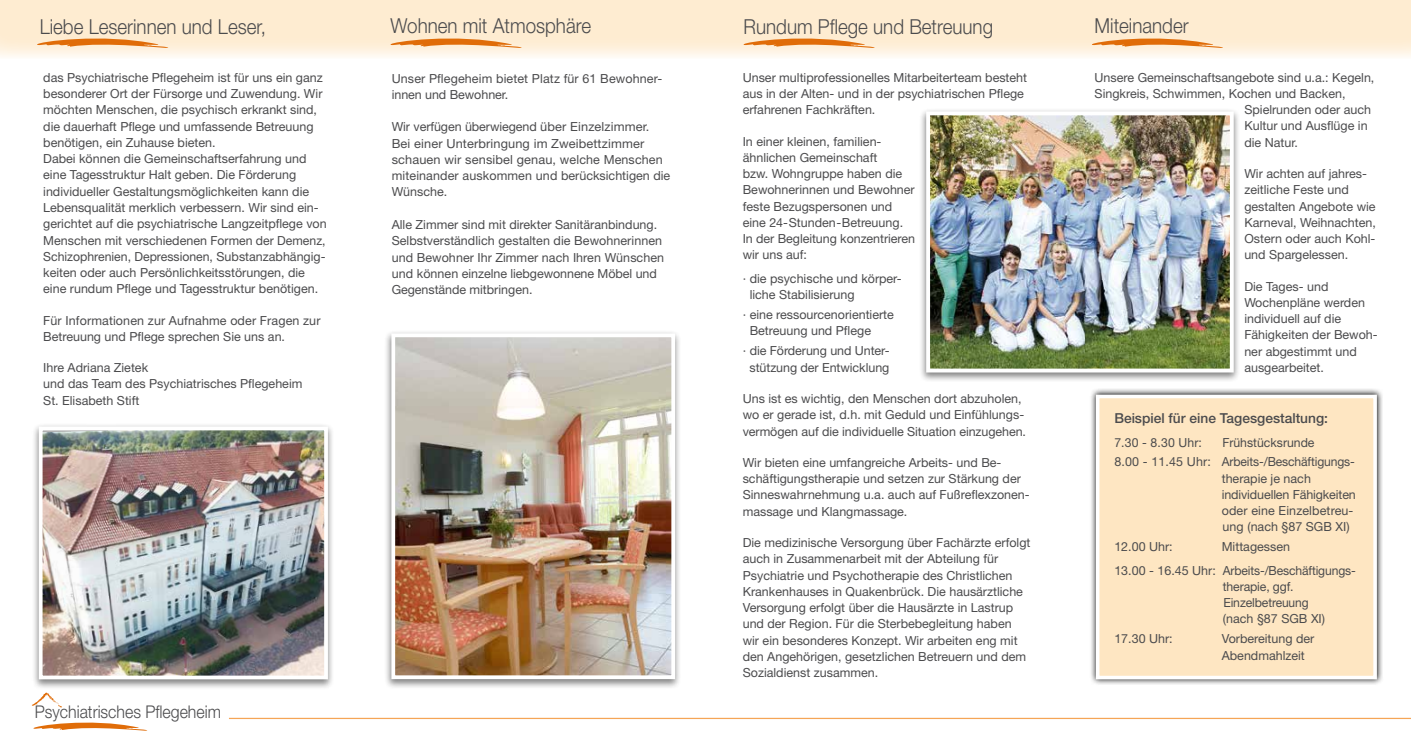
<style>
.page{position:relative;width:1411px;height:745px;background:#fff}
.page>*{position:absolute;margin:0;border:0;box-sizing:border-box;transform-origin:0 0}
.t1{font:300 20.62px "Helvetica Neue LT";color:#4b4b4d;scale:.91 1}
.t2{font:300 17.5px "Helvetica Neue LT";color:#4b4b4d;scale:.91 1}
.t3{font:500 13.75px "Helvetica Neue LT";color:#4b4b4d}
.t4{font:12.5px/16.2px "Helvetica Neue LT";color:#4b4b4d}
</style>
<div class="page">
<svg style="left:0;top:0;width:1410px;height:57px;background:#feedd5"></svg>
<svg style="left:36px;top:33px;width:133px;height:16px;background:#f5c899"></svg>
<svg style="left:390px;top:33px;width:132px;height:16px;background:#f5c799"></svg>
<svg style="left:742px;top:33px;width:133px;height:16px;background:#f5c899"></svg>
<svg style="left:1091px;top:33px;width:132px;height:16px;background:#f5c799"></svg>
<svg style="left:33px;top:722px;width:115px;height:9px"></svg>
<svg style="left:31px;top:692px;width:31px;height:15px"></svg>
<hr style="left:229px;top:717px;width:1181px;height:1px;background:#f5a557">
<div style="left:384px;top:330px;width:297px;height:359px;background:#000;opacity:.5"></div>
<img style="left:396px;top:338px;width:274px;height:335px">
<div style="left:391px;top:333px;width:284px;height:345px;border:4px solid #fff"></div>
<div style="left:31px;top:423px;width:303px;height:266px;background:#000;opacity:.5"></div>
<img style="left:44px;top:431px;width:279px;height:243px">
<div style="left:39px;top:426px;width:289px;height:253px;border:4px solid #fff"></div>
<svg style="left:1091px;top:389px;width:292px;height:296px;background:#c7c7c7"></svg>
<div style="left:1095px;top:394px;width:281px;height:285px;background:#fee6c2;border:4px solid #fff"></div>
<div style="left:918px;top:108px;width:322px;height:274px;background:#000;opacity:.5"></div>
<img style="left:931px;top:116px;width:297px;height:251px">
<div style="left:926px;top:111px;width:307px;height:261px;border:4px solid #fff"></div>
<h1 class="t1" style="left:40px;top:14px;width:250px">Liebe Leserinnen und Leser,</h1>
<h1 class="t1" style="left:390px;top:13px;width:222px">Wohnen mit Atmosphäre</h1>
<h1 class="t1" style="left:743px;top:14px;width:276px">Rundum Pflege und Betreuung</h1>
<h1 class="t1" style="left:1094px;top:13px;width:105px">Miteinander</h1>
<p class="t4" style="left:43px;top:69px;width:285px">das Psychiatrische Pflegeheim ist für uns ein ganz besonderer Ort der Fürsorge und Zuwendung. Wir möchten Menschen, die psychisch erkrankt sind, die dauerhaft Pflege und umfassende Betreuung benötigen, ein Zuhause bieten.<br>Dabei können die Gemeinschaftserfahrung und eine Tagesstruktur Halt geben. Die Förderung individueller Gestaltungsmöglichkeiten kann die Lebensqualität merklich verbessern. Wir sind ein&shy;gerichtet auf die psychiatrische Langzeitpflege von Menschen mit verschiedenen Formen der Demenz, Schizophrenien, Depressionen, Substanzabhängig&shy;keiten oder auch Persönlichkeitsstörungen, die eine rundum Pflege und Tagesstruktur benötigen.</p>
<p class="t4" style="left:43px;top:312px;width:279px">Für Informationen zur Aufnahme oder Fragen zur<br>Betreuung und Pflege sprechen Sie uns an.</p>
<p class="t4" style="left:43px;top:359px;width:261px">Ihre Adriana Zietek<br>und das Team des Psychiatrisches Pflegeheim<br>St. Elisabeth Stift</p>
<p class="t4" style="left:392px;top:70px;width:272px">Unser Pflegeheim bietet Platz für 61 Bewohner&shy;innen und Bewohner.</p>
<p class="t4" style="left:392px;top:118px;width:280px">Wir verfügen überwiegend über Einzelzimmer.<br>Bei einer Unterbringung im Zweibettzimmer schauen wir sensibel genau, welche Menschen miteinander auskommen und berücksichtigen die Wünsche.</p>
<p class="t4" style="left:392px;top:216px;width:274px">Alle Zimmer sind mit direkter Sanitäranbindung.<br>Selbstverständlich gestalten die Bewohnerinnen und Bewohner Ihr Zimmer nach Ihren Wünschen und können einzelne liebgewonnene Möbel und Gegenstände mitbringen.</p>
<h2 class="t2" style="left:35px;top:701px;width:206px">Psychiatrisches Pflegeheim</h2>
<p class="t4" style="left:742px;top:69px;width:286px">Unser multiprofessionelles Mitarbeiterteam besteht aus in der Alten- und in der psychiatrischen Pflege erfahrenen Fachkräften.</p>
<p class="t4" style="left:742px;top:133px;width:174px">In einer kleinen, familien&shy;ähnlichen Gemeinschaft<br>bzw. Wohngruppe haben die<br>Bewohnerinnen und Bewohner feste Bezugspersonen und eine 24-Stunden-Betreuung.<br>In der Begleitung konzentrieren wir uns auf:</p>
<p class="t4" style="left:749px;top:270px;width:153px;text-indent:-7px">· die psychische und körper&shy;liche Stabilisierung</p>
<p class="t4" style="left:749px;top:306px;width:146px;text-indent:-7px">· eine ressourcenorientierte<br>Betreuung und Pflege</p>
<p class="t4" style="left:742px;top:341px;width:148px;line-height:16.9px;text-align:center">· die Förderung und Unter&shy;stützung der Entwicklung</p>
<p class="t4" style="left:742px;top:390px;width:285px">Uns ist es wichtig, den Menschen dort abzuholen, wo er gerade ist, d.h. mit Geduld und Einfühlungs&shy;vermögen auf die individuelle Situation einzugehen.</p>
<p class="t4" style="left:742px;top:454px;width:288px">Wir bieten eine umfangreiche Arbeits- und Be&shy;schäftigungstherapie und setzen zur Stärkung der Sinneswahrnehmung u.a. auch auf Fußreflexzonen&shy;massage und Klangmassage.</p>
<p class="t4" style="left:742px;top:534px;width:289px">Die medizinische Versorgung über Fachärzte erfolgt auch in Zusammenarbeit mit der Abteilung für Psychiatrie und Psychotherapie des Christlichen Krankenhauses in Quakenbrück. Die hausärztliche Versorgung erfolgt über die Hausärzte in Lastrup und der Region. Für die Sterbebegleitung haben wir ein besonderes Konzept. Wir arbeiten eng mit den Angehörigen, gesetzlichen Betreuern und dem Sozialdienst zusammen.</p>
<p class="t4" style="left:1094px;top:69px;width:281px">Unsere Gemeinschaftsangebote sind u.a.: Kegeln,</p>
<p class="t4" style="left:1094px;top:85px;width:252px">Singkreis, Schwimmen, Kochen und Backen,</p>
<p class="t4" style="left:1244px;top:101px;width:128px">Spielrunden oder auch</p>
<p class="t4" style="left:1244px;top:118px;width:125px">Kultur und Ausflüge in</p>
<p class="t4" style="left:1244px;top:134px;width:55px">die Natur.</p>
<p class="t4" style="left:1244px;top:165px;width:133px">Wir achten auf jahres&shy;zeitliche Feste und gestalten Angebote wie<br>Karneval, Weihnachten,<br>Ostern oder auch Kohl&shy;und Spargelessen.</p>
<p class="t4" style="left:1244px;top:278px;width:135px">Die Tages- und<br>Wochenpläne werden individuell auf die<br>Fähigkeiten der Bewoh&shy;ner abgestimmt und ausgearbeitet.</p>
<p class="t3" style="left:1114px;top:410px;width:215px">Beispiel für eine Tagesgestaltung:</p>
<p class="t4" style="left:1114px;top:433px;width:89px">7.30 - 8.30 Uhr:</p>
<p class="t4" style="left:1114px;top:432px;width:242px;line-height:19.8px;text-indent:108px">Frühstücksrunde<br>8.00 - 11.45 Uhr: Arbeits-/Beschäftigungs-</p>
<p class="t4" style="left:1221px;top:469px;width:136px">therapie je nach individuellen Fähigkeiten oder eine Einzelbetreu&shy;ung (nach §87 SGB XI)</p>
<p class="t4" style="left:1114px;top:538px;width:60px">12.00 Uhr:</p>
<p class="t4" style="left:1114px;top:534px;width:243px;line-height:23.4px;text-indent:107px">Mittagessen<br>13.00 - 16.45 Uhr: Arbeits-/Beschäftigungs-</p>
<p class="t4" style="left:1222px;top:577px;width:104px">therapie, ggf.<br>Einzelbetreuung (nach §87 SGB XI)</p>
<p class="t4" style="left:1114px;top:630px;width:60px">17.30 Uhr:</p>
<p class="t4" style="left:1221px;top:630px;width:94px">Vorbereitung der<br>Abendmahlzeit</p>
</div>
